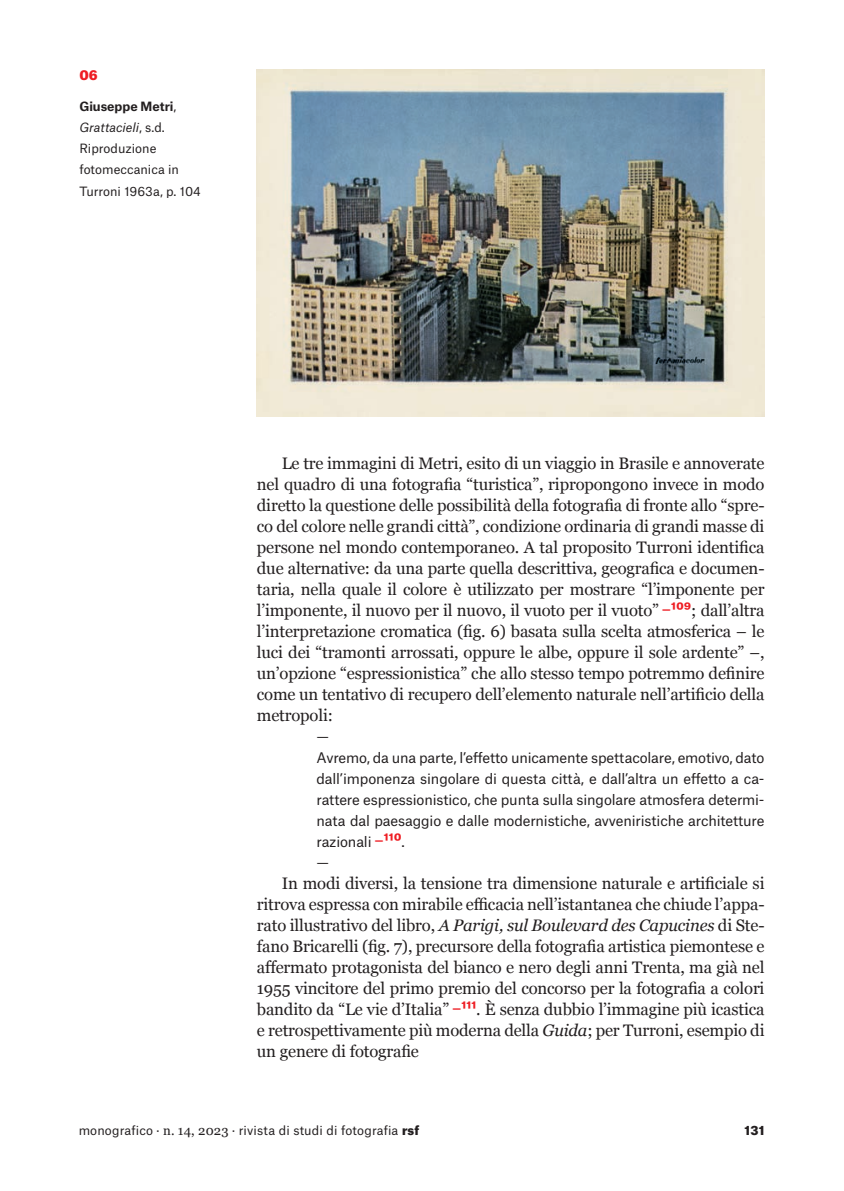
<style>
.page{position:relative;width:844px;height:1191px;background:#fff}
.page>*{position:absolute;margin:0;border:0;box-sizing:border-box;transform-origin:0 0}
.Testo_paragrafo_indent{font:16.62px/21px "Georgia";letter-spacing:-.01em;color:#231f20;text-align:justify}
.Citazione_rientrata_paragrafo{font:14px/21px "Atlas Grotesk";letter-spacing:-.01em;color:#231f20;text-align:justify}
.t1{font:900 13.12px "Atlas Grotesk";color:#ee1d23}
.t2{font:12.25px/21px "Atlas Grotesk";color:#231f20}
.t3{font:900 12.25px "Atlas Grotesk";color:#231f20}
.s1{font-weight:700}
.s2{font-style:italic}
.s3{font-family:"Atlas Grotesk";color:#ee1d23}
.s4{font-family:"Atlas Grotesk";font-weight:700;color:#ee1d23}
.s5{font-size:16.62px;color:#ee1d23}
.s6{font-weight:700;font-size:16.62px;color:#ee1d23}
.s7{font-family:"Georgia";font-size:13.12px}
.s8{font-weight:900}
</style>
<div class="page">
<img style="left:257px;top:69px;width:507px;height:347px">
<p class="t1" style="left:79px;top:64px;width:20px">06</p>
<p class="t2" style="left:79px;top:95px;width:123px"><span class="s1">Giuseppe Metri</span>,<br><span class="s2">Grattacieli</span>, s.d.<br>Riproduzione fotomeccanica in<br>Turroni 1963a, p. 104</p>
<p class="Testo_paragrafo_indent" style="left:257px;top:452px;width:509px;text-indent:25px">Le tre immagini di Metri, esito di un viaggio in Brasile e annoverate nel quadro di una fotografia “turistica”, ripropongono invece in modo diretto la questione delle possibilità della fotografia di fronte allo “spre&shy;co del colore nelle grandi città”, condizione ordinaria di grandi masse di persone nel mondo contemporaneo. A tal proposito Turroni identifica due alternative: da una parte quella descrittiva, geografica e documen&shy;taria, nella quale il colore è utilizzato per mostrare “l’imponente per l’imponente, il nuovo per il nuovo, il vuoto per il vuoto” <span class="s3">−</span><span class="s4">109</span>; dall’altra l’interpretazione cromatica (fig. 6) basata sulla scelta atmosferica – le luci dei “tramonti arrossati, oppure le albe, oppure il sole ardente” –, un’opzione “espressionistica” che allo stesso tempo potremmo definire come un tentativo di recupero dell’elemento naturale nell’artificio della metropoli:</p>
<p class="Citazione_rientrata_paragrafo" style="left:316px;top:724px;width:14px">—</p>
<p class="Citazione_rientrata_paragrafo" style="left:316px;top:745px;width:449px">Avremo, da una parte, l’effetto unicamente spettacolare, emotivo, dato dall’imponenza singolare di questa città, e dall’altra un effetto a ca&shy;rattere espressionistico, che punta sulla singolare atmosfera determi&shy;nata dal paesaggio e dalle modernistiche, avveniristiche architetture razionali <span class="s5">−</span><span class="s6">110</span>.</p>
<p class="Citazione_rientrata_paragrafo" style="left:316px;top:850px;width:14px">—</p>
<p class="Testo_paragrafo_indent" style="left:257px;top:872px;width:509px;text-indent:25px">In modi diversi, la tensione tra dimensione naturale e artificiale si ritrova espressa con mirabile efficacia nell’istantanea che chiude l’appa&shy;rato illustrativo del libro, <span class="s2">A Parigi, sul Boulevard des Capucines</span> di Ste&shy;fano Bricarelli (fig. 7), precursore della fotografia artistica piemontese e affermato protagonista del bianco e nero degli anni Trenta, ma già nel 1955 vincitore del primo premio del concorso per la fotografia a colori bandito da “Le vie d’Italia” <span class="s3">−</span><span class="s4">111</span>. È senza dubbio l’immagine più icastica e retrospettivamente più moderna della <span class="s2">Guida</span>; per Turroni, esempio di un genere di fotografie</p>
<p class="t2" style="left:79px;top:1118px;width:342px">monografico · <span class="s7">n. 14, 2023</span> · rivista di studi di fotografia <span class="s8">rsf</span></p>
<p class="t3" style="left:744px;top:1120px;width:21px">131</p>
</div>
